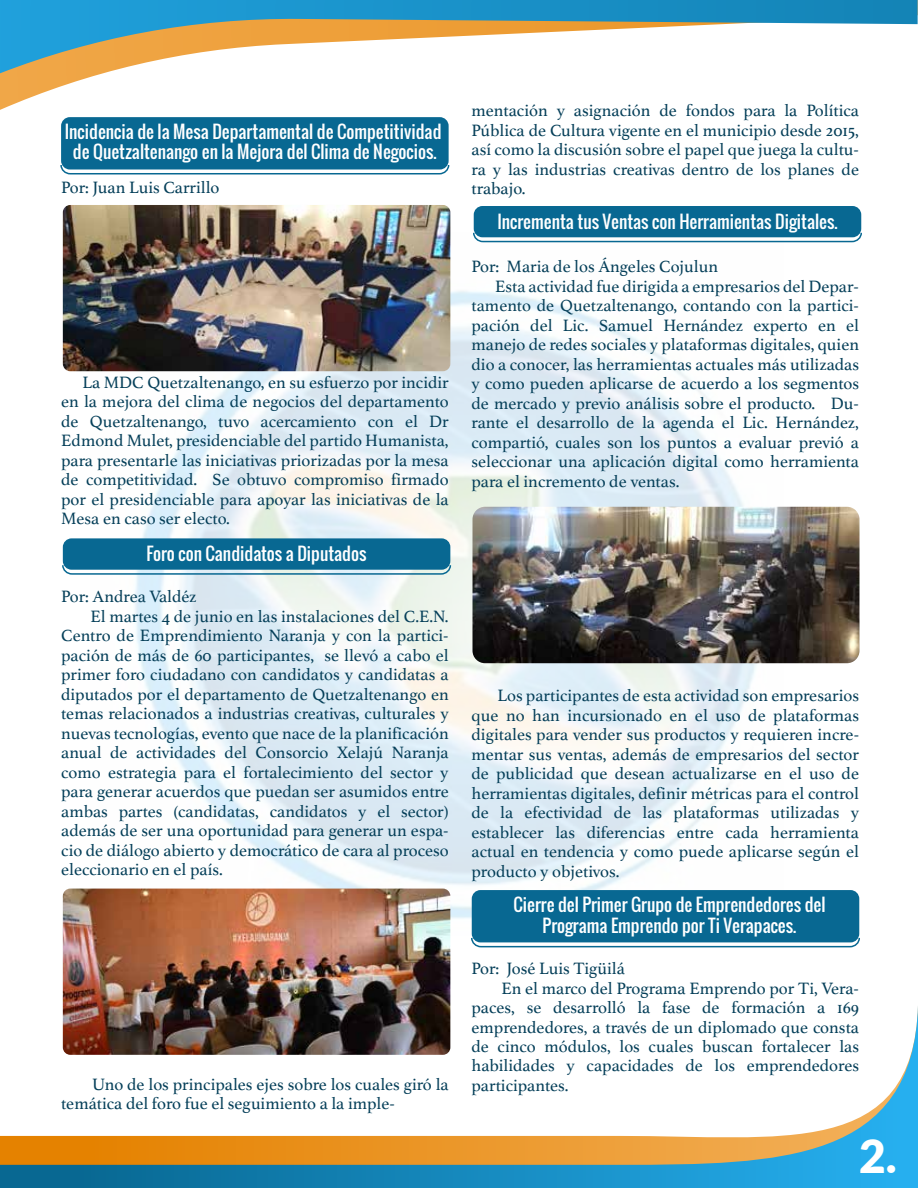
<style>
.page{position:relative;width:918px;height:1188px;background:#fff}
.page>*{position:absolute;margin:0;border:0;box-sizing:border-box;transform-origin:0 0}
.t1{font:900 45.9px "Lato";color:#fff}
.t2{font:17.25px/19.5px "Athelas";color:#053f59;text-align:justify}
.t3{font:17.25px/20.7px "Oswald";color:#fff;text-align:center}
</style>
<div class="page">
<img style="left:472px;top:507px;width:388px;height:156px">
<div style="left:61px;top:117px;width:388px;height:53px;background:#086892;border-radius:9px"></div>
<svg style="left:60px;top:164px;width:390px;height:11px"></svg>
<img style="left:63px;top:205px;width:387px;height:166px">
<img style="left:63px;top:889px;width:387px;height:116px">
<div style="left:63px;top:538px;width:387px;height:32px;background:#086892;border-radius:9px"></div>
<svg style="left:62px;top:564px;width:390px;height:11px"></svg>
<div style="left:472px;top:890px;width:387px;height:52px;background:#086892;border-radius:9px"></div>
<svg style="left:471px;top:936px;width:389px;height:12px"></svg>
<div style="left:474px;top:206px;width:387px;height:31px;background:#086892;border-radius:9px"></div>
<svg style="left:473px;top:231px;width:389px;height:12px"></svg>
<svg style="left:0;top:1005px;width:918px;height:183px"></svg>
<svg style="left:0;top:73px;width:104px;height:37px"></svg>
<svg style="left:0;top:0;width:918px;height:73px"></svg>
<p class="t3" style="left:65px;top:121px;width:378px">Incidencia de la Mesa Departamental de Competitividad de Quetzaltenango en la Mejora del Clima de Negocios.</p>
<p class="t2" style="left:61px;top:177px;width:160px">Por: Juan Luis Carrillo</p>
<p class="t2" style="left:61px;top:372px;width:389px;text-indent:21px">La MDC Quetzaltenango, en su esfuerzo por incidir en la mejora del clima de negocios del departamento de Quetzaltenango, tuvo acercamiento con el Dr Edmond Mulet, presidenciable del partido Humanista, para presentarle las iniciativas priorizadas por la mesa de competitividad. Se obtuvo compromiso firmado por el presidenciable para apoyar las iniciativas de la Mesa en caso ser electo.</p>
<p class="t3" style="left:147px;top:543px;width:221px">Foro con Candidatos a Diputados</p>
<p class="t2" style="left:61px;top:586px;width:137px">Por: Andrea Valdéz</p>
<p class="t2" style="left:90px;top:606px;width:360px">El martes 4 de junio en las instalaciones del C.E.N.</p>
<p class="t2" style="left:61px;top:625px;width:389px">Centro de Emprendimiento Naranja y con la partici-</p>
<p class="t2" style="left:61px;top:645px;width:389px">pación de más de 60 participantes, se llevó a cabo el</p>
<p class="t2" style="left:61px;top:664px;width:389px">primer foro ciudadano con candidatos y candidatas a</p>
<p class="t2" style="left:61px;top:684px;width:389px">diputados por el departamento de Quetzaltenango en</p>
<p class="t2" style="left:61px;top:703px;width:389px">temas relacionados a industrias creativas, culturales y</p>
<p class="t2" style="left:61px;top:723px;width:389px">nuevas tecnologías, evento que nace de la planificación</p>
<p class="t2" style="left:61px;top:742px;width:389px">anual de actividades del Consorcio Xelajú Naranja</p>
<p class="t2" style="left:61px;top:762px;width:389px">como estrategia para el fortalecimiento del sector y</p>
<p class="t2" style="left:61px;top:781px;width:389px">para generar acuerdos que puedan ser asumidos entre</p>
<p class="t2" style="left:61px;top:801px;width:389px">ambas partes (candidatas, candidatos y el sector)</p>
<p class="t2" style="left:61px;top:820px;width:389px">además de ser una oportunidad para generar un espa-</p>
<p class="t2" style="left:61px;top:840px;width:389px">cio de diálogo abierto y democrático de cara al proceso</p>
<p class="t2" style="left:61px;top:859px;width:163px">eleccionario en el país.</p>
<p class="t2" style="left:61px;top:1074px;width:389px;text-indent:31px">Uno de los principales ejes sobre los cuales giró la temática del foro fue el seguimiento a la imple-</p>
<p class="t2" style="left:472px;top:100px;width:389px">mentación y asignación de fondos para la Política Pública de Cultura vigente en el municipio desde 2015, así como la discusión sobre el papel que juega la cultu&shy;ra y las industrias creativas dentro de los planes de trabajo.</p>
<p class="t3" style="left:497px;top:211px;width:342px">Incrementa tus Ventas con Herramientas Digitales.</p>
<p class="t2" style="left:472px;top:256px;width:248px">Por: Maria de los Ángeles Cojulun</p>
<p class="t2" style="left:495px;top:276px;width:365px">Esta actividad fue dirigida a empresarios del Depar-</p>
<p class="t2" style="left:472px;top:295px;width:389px">tamento de Quetzaltenango, contando con la partici-</p>
<p class="t2" style="left:472px;top:315px;width:389px">pación del Lic. Samuel Hernández experto en el</p>
<p class="t2" style="left:472px;top:334px;width:389px">manejo de redes sociales y plataformas digitales, quien</p>
<p class="t2" style="left:472px;top:354px;width:389px">dio a conocer, las herramientas actuales más utilizadas</p>
<p class="t2" style="left:472px;top:373px;width:389px">y como pueden aplicarse de acuerdo a los segmentos</p>
<p class="t2" style="left:472px;top:393px;width:389px">de mercado y previo análisis sobre el producto. Du-</p>
<p class="t2" style="left:472px;top:412px;width:389px">rante el desarrollo de la agenda el Lic. Hernández,</p>
<p class="t2" style="left:472px;top:432px;width:389px">compartió, cuales son los puntos a evaluar previó a</p>
<p class="t2" style="left:472px;top:451px;width:389px">seleccionar una aplicación digital como herramienta</p>
<p class="t2" style="left:472px;top:471px;width:209px">para el incremento de ventas.</p>
<p class="t2" style="left:472px;top:685px;width:389px;text-indent:26px">Los participantes de esta actividad son empresarios que no han incursionado en el uso de plataformas digitales para vender sus productos y requieren incre&shy;mentar sus ventas, además de empresarios del sector de publicidad que desean actualizarse en el uso de herramientas digitales, definir métricas para el control de la efectividad de las plataformas utilizadas y establecer las diferencias entre cada herramienta actual en tendencia y como puede aplicarse según el producto y objetivos.</p>
<p class="t3" style="left:514px;top:894px;width:313px">Cierre del Primer Grupo de Emprendedores del<br>Programa Emprendo por Ti Verapaces.</p>
<p class="t2" style="left:472px;top:958px;width:155px">Por: José Luis Tigüilá</p>
<p class="t2" style="left:501px;top:978px;width:359px">En el marco del Programa Emprendo por Ti, Vera-</p>
<p class="t2" style="left:472px;top:997px;width:389px">paces, se desarrolló la fase de formación a 169</p>
<p class="t2" style="left:472px;top:1017px;width:389px">emprendedores, a través de un diplomado que consta</p>
<p class="t2" style="left:472px;top:1036px;width:389px">de cinco módulos, los cuales buscan fortalecer las</p>
<p class="t2" style="left:472px;top:1056px;width:389px">habilidades y capacidades de los emprendedores</p>
<p class="t2" style="left:472px;top:1075px;width:99px">participantes.</p>
<h1 class="t1" style="left:859px;top:1121px;width:39px">2.</h1>
</div>
